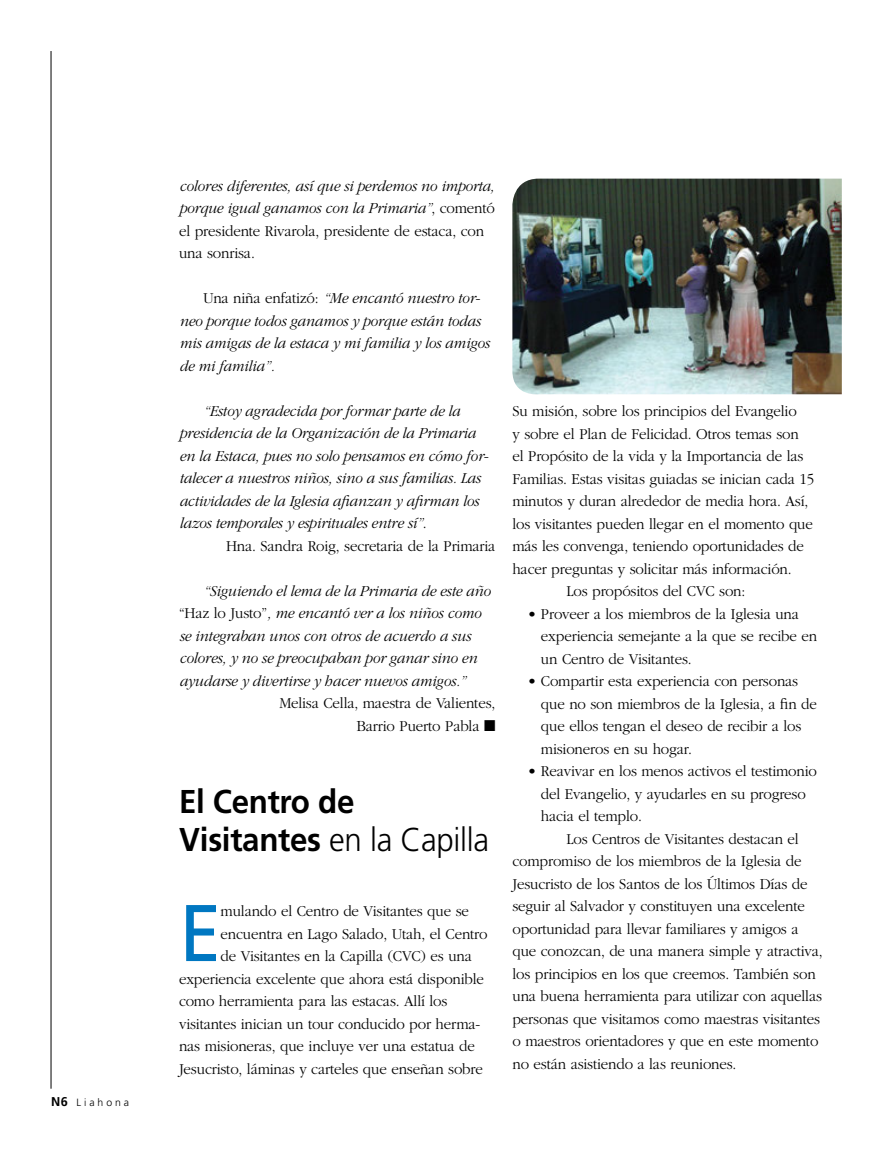
<style>
.page{position:relative;width:893px;height:1161px;background:#fff}
.page>*{position:absolute;margin:0;border:0;box-sizing:border-box;transform-origin:0 0}
.t1{font:80.25px "Frutiger";color:#0077c1;scale:.95 1}
.t2{font:700 33px/37.5px "Frutiger";letter-spacing:-.01em;color:#000;scale:.95 1}
.t3{font:300 15.75px/22.5px "Garamond";letter-spacing:-.01em;color:#000;scale:.95 1}
.t4{font:italic 300 15.75px/22.5px "Garamond";letter-spacing:-.01em;color:#000;scale:.95 1}
.t5{font:300 10.5px "Frutiger";letter-spacing:.28em;color:#000}
.s1{font-weight:700;font-size:12.75px}
.s2{font-style:normal}
.s3{font-weight:300}
</style>
<div class="page">
<hr style="left:51px;top:51px;width:1px;height:1038px;background:#000">
<img style="left:512px;top:179px;width:330px;height:216px">
<p class="t5" style="left:51px;top:1096px;width:80px"><span class="s1">N6</span> Liahona</p>
<p class="t4" style="left:179px;top:175px;width:334px">colores diferentes, así que si perdemos no importa, porque igual ganamos con la Primaria”<span class="s2">, comentó el presidente Rivarola, presidente de estaca, con una sonrisa.</span></p>
<p class="t4" style="left:179px;top:287px;width:328px;text-indent:24px"><span class="s2">Una niña enfatizó:</span> “Me encantó nuestro tor&shy;neo porque todos ganamos y porque están todas mis amigas de la estaca y mi familia y los amigos de mi familia”.</p>
<p class="t4" style="left:179px;top:400px;width:327px;text-indent:24px">“Estoy agradecida por formar parte de la presidencia de la Organización de la Primaria en la Estaca, pues no solo pensamos en cómo for&shy;talecer a nuestros niños, sino a sus familias. Las actividades de la Iglesia afianzan y afirman los lazos temporales y espirituales entre sí”<span class="s2">.</span></p>
<p class="t3" style="left:226px;top:535px;width:285px">Hna. Sandra Roig, secretaria de la Primaria</p>
<p class="t4" style="left:179px;top:580px;width:329px;text-indent:24px">“Siguiendo el lema de la Primaria de este año <span class="s2">“Haz lo Justo”</span>, me encantó ver a los niños como se integraban unos con otros de acuerdo a sus colores, y no se preocupaban por ganar sino en ayudarse y divertirse y hacer nuevos amigos.”</p>
<p class="t3" style="left:279px;top:692px;width:229px;text-align:right">Melisa Cella, maestra de Valientes,<br>Barrio Puerto Pabla ■</p>
<h2 class="t2" style="left:179px;top:783px;width:328px">El Centro de<br>Visitantes <span class="s3">en la Capilla</span></h2>
<h1 class="t1" style="left:179px;top:886px;width:46px">E</h1>
<p class="t3" style="left:221px;top:900px;width:263px">mulando el Centro de Visitantes que se</p>
<p class="t3" style="left:221px;top:922px;width:282px">encuentra en Lago Salado, Utah, el Centro</p>
<p class="t3" style="left:221px;top:945px;width:266px">de Visitantes en la Capilla (CVC) es una</p>
<p class="t3" style="left:179px;top:967px;width:322px">experiencia excelente que ahora está disponible</p>
<p class="t3" style="left:179px;top:990px;width:284px">como herramienta para las estacas. Allí los</p>
<p class="t3" style="left:179px;top:1012px;width:319px">visitantes inician un tour conducido por herma-</p>
<p class="t3" style="left:179px;top:1035px;width:313px">nas misioneras, que incluye ver una estatua de</p>
<p class="t3" style="left:179px;top:1057px;width:321px">Jesucristo, láminas y carteles que enseñan sobre</p>
<p class="t3" style="left:512px;top:400px;width:301px">Su misión, sobre los principios del Evangelio</p>
<p class="t3" style="left:512px;top:422px;width:303px">y sobre el Plan de Felicidad. Otros temas son</p>
<p class="t3" style="left:512px;top:445px;width:308px">el Propósito de la vida y la Importancia de las</p>
<p class="t3" style="left:512px;top:467px;width:319px">Familias. Estas visitas guiadas se inician cada 15</p>
<p class="t3" style="left:512px;top:490px;width:313px">minutos y duran alrededor de media hora. Así,</p>
<p class="t3" style="left:512px;top:512px;width:318px">los visitantes pueden llegar en el momento que</p>
<p class="t3" style="left:512px;top:535px;width:308px">más les convenga, teniendo oportunidades de</p>
<p class="t3" style="left:512px;top:557px;width:296px">hacer preguntas y solicitar más información.</p>
<p class="t3" style="left:566px;top:580px;width:190px">Los propósitos del CVC son:</p>
<p class="t3" style="left:541px;top:602px;width:292px;text-indent:-14px">• Proveer a los miembros de la Iglesia una experiencia semejante a la que se recibe en un Centro de Visitantes.</p>
<p class="t3" style="left:541px;top:670px;width:292px;text-indent:-13px">• Compartir esta experiencia con personas que no son miembros de la Iglesia, a fin de que ellos tengan el deseo de recibir a los misioneros en su hogar.</p>
<p class="t3" style="left:541px;top:760px;width:292px;text-indent:-13px">• Reavivar en los menos activos el testimonio del Evangelio, y ayudarles en su progreso hacia el templo.</p>
<p class="t3" style="left:512px;top:828px;width:328px;text-indent:54px">Los Centros de Visitantes destacan el compromiso de los miembros de la Iglesia de Jesucristo de los Santos de los Últimos Días de seguir al Salvador y constituyen una excelente oportunidad para llevar familiares y amigos a que conozcan, de una manera simple y atractiva, los principios en los que creemos. También son una buena herramienta para utilizar con aquellas personas que visitamos como maestras visitantes o maestros orientadores y que en este momento no están asistiendo a las reuniones.</p>
</div>
